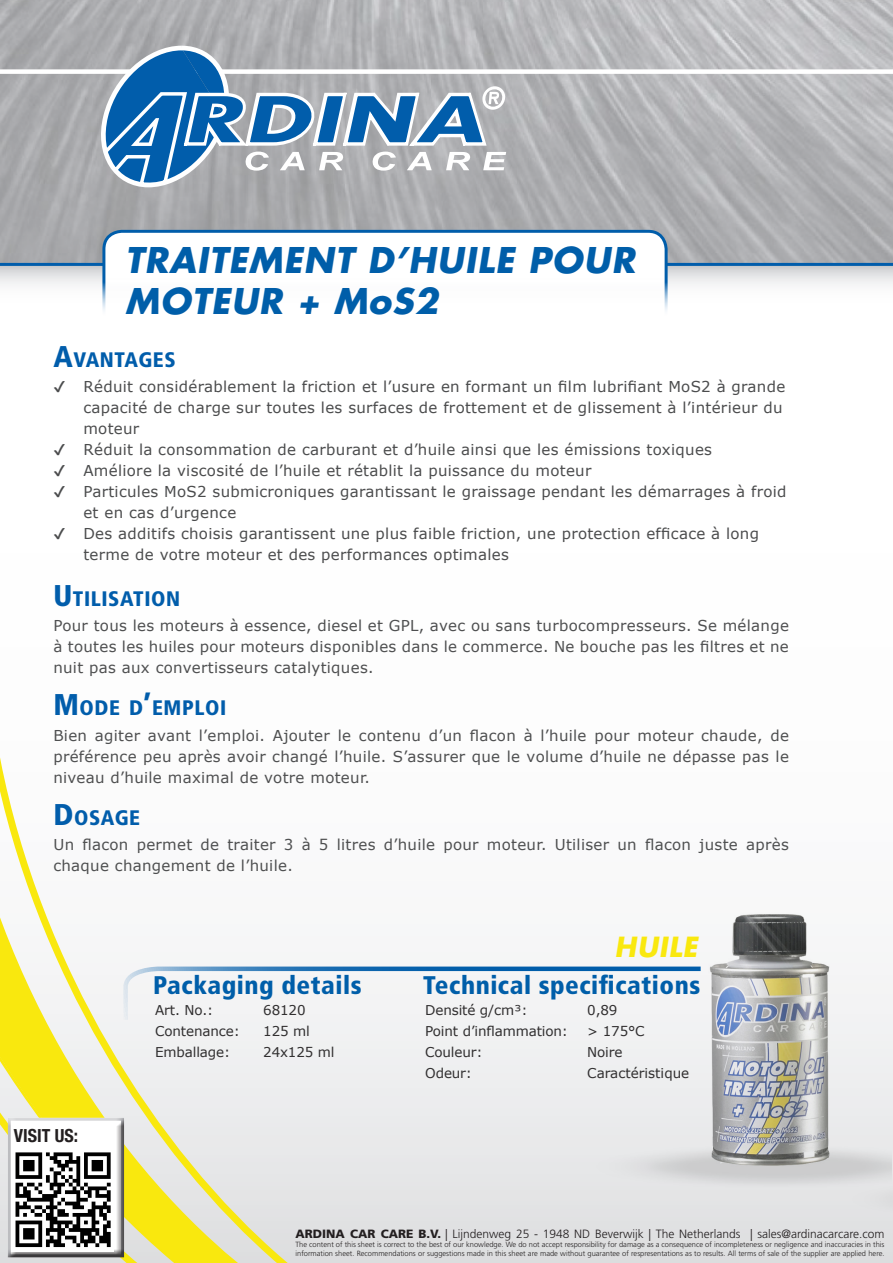
<style>
.page{position:relative;width:893px;height:1263px;background:#fff}
.page>*{position:absolute;margin:0;border:0;box-sizing:border-box;transform-origin:0 0}
.t1{font:italic 700 34.5px "Futura";letter-spacing:.03em;color:#005ea9}
.t2{font:italic 700 27px "Futura";letter-spacing:.03em;color:#f9e80e}
.t3{font:900 condensed 25.5px "Frutiger LT Std";letter-spacing:.02em;color:#005ea9}
.t4{font:900 condensed 21px "Frutiger LT Std";letter-spacing:.03em;color:#015dab}
.t5{font:700 condensed 18px "Helvetica Neue LT Com";color:#231f20}
.t6{font:15px/21px "Verdana";letter-spacing:.02em;color:#4b4c4d}
.t7{font:15px/21px "Verdana";letter-spacing:.02em;color:#4e4f50;text-align:justify}
.t8{font:13.5px "Verdana";letter-spacing:-.01em;color:#312f30}
.t9{font:300 12px "Frutiger LT Std";color:#231f20}
.t10{font:300 7.5px/9px "Frutiger LT Std";color:#231f20}
.s1{font-size:30px}
.s2{font-family:"Meiryo UI"}
.s3{font-weight:900}
</style>
<div class="page">
<img style="left:0;top:0;width:893px;height:263px">
<div style="left:0;top:69px;width:893px;height:5px;background:#fff"></div>
<svg style="left:96px;top:43px;width:410px;height:147px;background:#8aa4bb"></svg>
<svg style="left:0;top:266px;width:893px;height:19px"></svg>
<hr style="left:0;top:263px;width:893px;height:3px;background:#015dab">
<svg style="left:0;top:757px;width:533px;height:506px;fill:#f6f2f3"></svg>
<div style="left:104px;top:231px;width:562px;height:135px;background:#fff;border-radius:18px"></div>
<div style="left:102px;top:230px;width:566px;height:137px;border:3px solid #005daa;border-radius:18px"></div>
<img style="left:582px;top:914px;width:241px;height:319px">
<img style="left:823px;top:961px;width:70px;height:302px">
<svg style="left:122px;top:965px;width:580px;height:56px"></svg>
<div style="left:8px;top:1117px;width:117px;height:141px;background:#231f20;opacity:.75"></div>
<img style="left:11px;top:1149px;width:102px;height:102px">
<p class="t1" style="left:125px;top:236px;width:511px">TRAITEMENT D’HUILE POUR</p>
<p class="t1" style="left:125px;top:277px;width:315px">MOTEUR + MoS2</p>
<p class="t4" style="left:53px;top:347px;width:124px"><span class="s1">A</span>VANTAGES</p>
<p class="t6" style="left:83px;top:376px;width:703px;text-indent:-30px"><span class="s2">✔</span> Réduit considérablement la friction et l’usure en formant un film lubrifiant MoS2 à grande capacité de charge sur toutes les surfaces de frottement et de glissement à l’intérieur du moteur</p>
<p class="t6" style="left:53px;top:439px;width:660px"><span class="s2">✔</span> Réduit la consommation de carburant et d’huile ainsi que les émissions toxiques</p>
<p class="t6" style="left:53px;top:460px;width:540px"><span class="s2">✔</span> Améliore la viscosité de l’huile et rétablit la puissance du moteur</p>
<p class="t6" style="left:83px;top:481px;width:705px;text-indent:-30px"><span class="s2">✔</span> Particules MoS2 submicroniques garantissant le graissage pendant les démarrages à froid et en cas d’urgence</p>
<p class="t6" style="left:83px;top:523px;width:677px;text-indent:-30px"><span class="s2">✔</span> Des additifs choisis garantissent une plus faible friction, une protection efficace à long terme de votre moteur et des performances optimales</p>
<p class="t4" style="left:53px;top:586px;width:128px"><span class="s1">U</span>TILISATION</p>
<p class="t7" style="left:53px;top:615px;width:737px">Pour tous les moteurs à essence, diesel et GPL, avec ou sans turbocompresseurs. Se mélange à toutes les huiles pour moteurs disponibles dans le commerce. Ne bouche pas les filtres et ne nuit pas aux convertisseurs catalytiques.</p>
<p class="t4" style="left:53px;top:695px;width:174px"><span class="s1">M</span>ODE D<span class="s1">’</span>EMPLOI</p>
<p class="t7" style="left:53px;top:724px;width:737px">Bien agiter avant l’emploi. Ajouter le contenu d’un flacon à l’huile pour moteur chaude, de préférence peu après avoir changé l’huile. S’assurer que le volume d’huile ne dépasse pas le niveau d’huile maximal de votre moteur.</p>
<p class="t4" style="left:53px;top:805px;width:88px"><span class="s1">D</span>OSAGE</p>
<p class="t7" style="left:53px;top:834px;width:737px">Un flacon permet de traiter 3 à 5 litres d’huile pour moteur. Utiliser un flacon juste après chaque changement de l’huile.</p>
<p class="t2" style="left:614px;top:928px;width:84px">HUILE</p>
<p class="t3" style="left:153px;top:970px;width:210px">Packaging details</p>
<p class="t3" style="left:423px;top:970px;width:279px">Technical specifications</p>
<p class="t5" style="left:14px;top:1125px;width:66px">VISIT US:</p>
<p class="t8" style="left:155px;top:1001px;width:60px">Art. No.:</p>
<p class="t8" style="left:263px;top:1001px;width:44px">68120</p>
<p class="t8" style="left:425px;top:1001px;width:104px">Densité g/cm³:</p>
<p class="t8" style="left:587px;top:1001px;width:32px">0,89</p>
<p class="t8" style="left:155px;top:1022px;width:86px">Contenance:</p>
<p class="t8" style="left:263px;top:1022px;width:48px">125 ml</p>
<p class="t8" style="left:425px;top:1022px;width:144px">Point d’inflammation:</p>
<p class="t8" style="left:587px;top:1022px;width:59px">&gt; 175°C</p>
<p class="t8" style="left:155px;top:1043px;width:77px">Emballage:</p>
<p class="t8" style="left:263px;top:1043px;width:73px">24x125 ml</p>
<p class="t8" style="left:425px;top:1043px;width:59px">Couleur:</p>
<p class="t8" style="left:587px;top:1043px;width:37px">Noire</p>
<p class="t8" style="left:425px;top:1064px;width:48px">Odeur:</p>
<p class="t8" style="left:587px;top:1064px;width:104px">Caractéristique</p>
<p class="t9" style="left:296px;top:1227px;width:590px"><span class="s3">ARDINA CAR CARE B.V.</span> | Lijndenweg 25 - 1948 ND Beverwijk | The Netherlands | sales@ardinacarcare.com</p>
<p class="t10" style="left:296px;top:1240px;width:590px">The content of this sheet is correct to the best of our knowledge. We do not accept responsibility for damage as a consequence of incompleteness or negligence and inaccuracies in this information sheet. Recommendations or suggestions made in this sheet are made without guarantee of respresentations as to results. All terms of sale of the supplier are applied here.</p>
</div>
